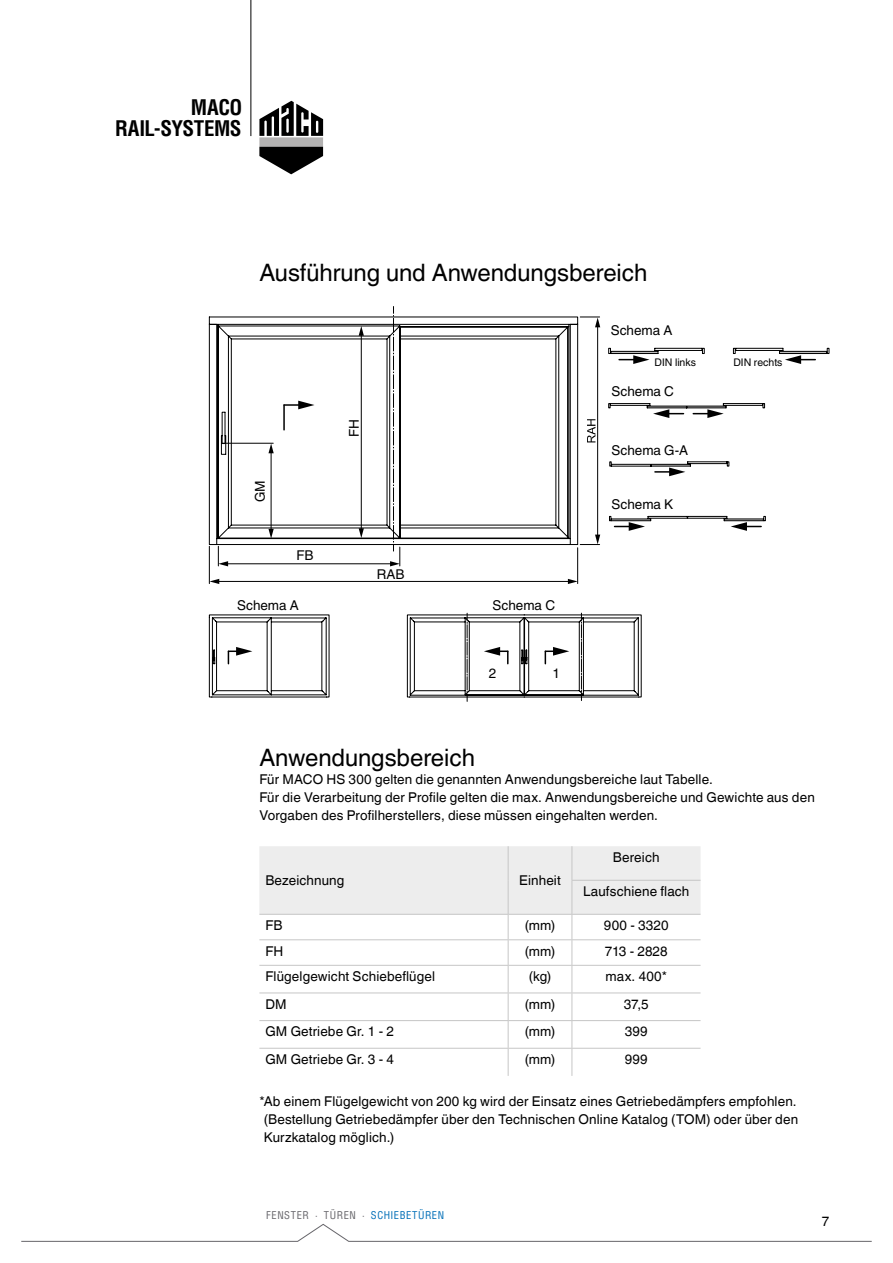
<style>
.page{position:relative;width:893px;height:1263px;background:#fff}
.page>*{position:absolute;margin:0;border:0;box-sizing:border-box;transform-origin:0 0}
.t1{font:24px "Helvetica Linotype";letter-spacing:-.005em;color:#000}
.t2{font:700 condensed 21px/20.7px "MACO Helvetica";letter-spacing:-.025em;color:#000;text-align:right}
.t3{font:13.5px/18px "Helvetica Linotype";letter-spacing:.01em;color:#000}
.t4{font:condensed 10.5px "MACO Helvetica";letter-spacing:.05em;color:#66656a}
.t5{font:10.5px "Helvetica Linotype";color:#000}
.s1{color:#006eb7}
</style>
<div class="page">
<div style="left:259px;top:137px;width:64px;height:10px;background:#b3b2b2"></div>
<svg style="left:259px;top:147px;width:64px;height:27px"></svg>
<svg style="left:259px;top:101px;width:64px;height:35px"></svg>
<hr style="left:250px;top:0;width:1px;height:136px;background:#000">
<svg style="left:21px;top:1223px;width:851px;height:19px"></svg>
<svg style="left:209px;top:317px;width:433px;height:380px"></svg>
<hr style="left:283px;top:405px;width:2px;height:25px;background:#000">
<svg style="left:284px;top:401px;width:30px;height:8px"></svg>
<svg style="left:228px;top:647px;width:24px;height:17px"></svg>
<svg style="left:545px;top:647px;width:24px;height:17px"></svg>
<svg style="left:484px;top:647px;width:25px;height:17px"></svg>
<svg style="left:608px;top:348px;width:221px;height:70px"></svg>
<svg style="left:609px;top:461px;width:120px;height:15px"></svg>
<svg style="left:609px;top:516px;width:157px;height:15px"></svg>
<svg style="left:581px;top:613px;width:1px;height:87px"></svg>
<svg style="left:467px;top:613px;width:1px;height:88px"></svg>
<hr style="left:217px;top:581px;width:353px;height:1px;background:#000">
<svg style="left:210px;top:579px;width:9px;height:5px"></svg>
<svg style="left:568px;top:579px;width:9px;height:5px"></svg>
<hr style="left:577px;top:548px;width:1px;height:36px;background:#000">
<hr style="left:209px;top:546px;width:1px;height:38px;background:#000">
<hr style="left:271px;top:451px;width:1px;height:80px;background:#000">
<svg style="left:268px;top:529px;width:6px;height:10px"></svg>
<svg style="left:268px;top:443px;width:6px;height:10px"></svg>
<hr style="left:222px;top:443px;width:51px;height:1px;background:#000">
<hr style="left:597px;top:326px;width:1px;height:210px;background:#000">
<svg style="left:580px;top:535px;width:20px;height:10px"></svg>
<svg style="left:580px;top:317px;width:20px;height:10px"></svg>
<hr style="left:361px;top:334px;width:1px;height:196px;background:#000">
<svg style="left:359px;top:528px;width:5px;height:10px"></svg>
<svg style="left:359px;top:326px;width:5px;height:10px"></svg>
<hr style="left:226px;top:563px;width:166px;height:1px;background:#000">
<svg style="left:390px;top:306px;width:11px;height:260px"></svg>
<svg style="left:218px;top:546px;width:10px;height:20px"></svg>
<svg style="left:587px;top:419px;width:8px;height:23px"></svg>
<svg style="left:259px;top:846px;width:442px;height:230px"></svg>
<h2 class="t2" style="left:115px;top:97px;width:129px">MACO<br>RAIL-SYSTEMS</h2>
<h1 class="t1" style="left:259px;top:259px;width:389px">Ausführung und Anwendungsbereich</h1>
<p class="t3" style="left:611px;top:321px;width:63px">Schema A</p>
<p class="t3" style="left:251px;top:502px;width:23px;rotate:-90deg">GM</p>
<p class="t3" style="left:297px;top:546px;width:19px">FB</p>
<p class="t3" style="left:237px;top:596px;width:63px">Schema A</p>
<p class="t3" style="left:345px;top:437px;width:19px;rotate:-90deg">FH</p>
<p class="t3" style="left:377px;top:565px;width:29px">RAB</p>
<p class="t3" style="left:493px;top:596px;width:64px">Schema C</p>
<p class="t3" style="left:489px;top:665px;width:9px">2</p>
<p class="t3" style="left:553px;top:665px;width:9px">1</p>
<p class="t5" style="left:654px;top:357px;width:43px">DIN links</p>
<p class="t5" style="left:733px;top:357px;width:51px">DIN rechts</p>
<p class="t3" style="left:612px;top:383px;width:64px">Schema C</p>
<p class="t3" style="left:612px;top:441px;width:78px">Schema G-A</p>
<p class="t3" style="left:612px;top:496px;width:63px">Schema K</p>
<h1 class="t1" style="left:259px;top:743px;width:217px">Anwendungsbereich</h1>
<p class="t3" style="left:259px;top:770px;width:557px">Für MACO HS 300 gelten die genannten Anwendungsbereiche laut Tabelle.<br>Für die Verarbeitung der Profile gelten die max. Anwendungsbereiche und Gewichte aus den<br>Vorgaben des Profilherstellers, diese müssen eingehalten werden.</p>
<p class="t3" style="left:265px;top:871px;width:81px">Bezeichnung</p>
<p class="t3" style="left:519px;top:871px;width:43px">Einheit</p>
<p class="t3" style="left:613px;top:848px;width:48px">Bereich</p>
<p class="t3" style="left:583px;top:882px;width:108px">Laufschiene flach</p>
<p class="t3" style="left:265px;top:916px;width:19px">FB</p>
<p class="t3" style="left:525px;top:916px;width:32px">(mm)</p>
<p class="t3" style="left:604px;top:916px;width:66px">900 - 3320</p>
<p class="t3" style="left:265px;top:942px;width:19px">FH</p>
<p class="t3" style="left:525px;top:942px;width:32px">(mm)</p>
<p class="t3" style="left:605px;top:942px;width:64px">713 - 2828</p>
<p class="t3" style="left:265px;top:967px;width:171px">Flügelgewicht Schiebeflügel</p>
<p class="t3" style="left:529px;top:967px;width:24px">(kg)</p>
<p class="t3" style="left:606px;top:967px;width:63px">max. 400*</p>
<p class="t3" style="left:265px;top:995px;width:23px">DM</p>
<p class="t3" style="left:525px;top:995px;width:32px">(mm)</p>
<p class="t3" style="left:624px;top:995px;width:26px">37,5</p>
<p class="t3" style="left:265px;top:1023px;width:130px">GM Getriebe Gr. 1 - 2</p>
<p class="t3" style="left:525px;top:1023px;width:32px">(mm)</p>
<p class="t3" style="left:625px;top:1023px;width:24px">399</p>
<p class="t3" style="left:265px;top:1050px;width:130px">GM Getriebe Gr. 3 - 4</p>
<p class="t3" style="left:525px;top:1050px;width:32px">(mm)</p>
<p class="t3" style="left:625px;top:1050px;width:24px">999</p>
<p class="t3" style="left:264px;top:1092px;width:536px;text-indent:-4px">*Ab einem Flügelgewicht von 200 kg wird der Einsatz eines Getriebedämpfers empfohlen. (Bestellung Getriebedämpfer über den Technischen Online Katalog (TOM) oder über den<br>Kurzkatalog möglich.)</p>
<p class="t4" style="left:266px;top:1208px;width:179px">FENSTER · TÜREN · <span class="s1">SCHIEBETÜREN</span></p>
<p class="t3" style="left:822px;top:1212px;width:9px">7</p>
</div>
